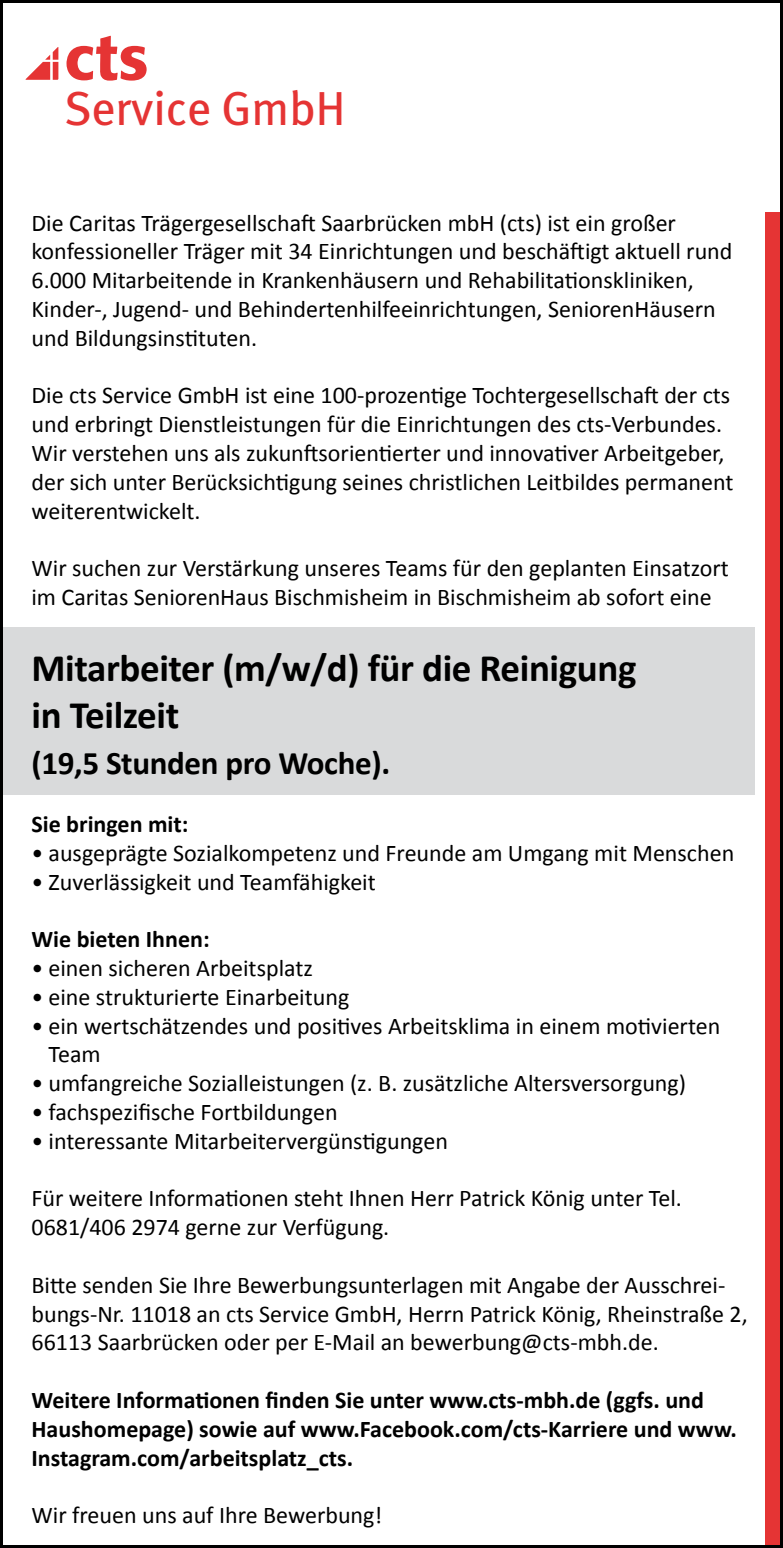
<style>
.page{position:relative;width:783px;height:1548px;background:#fff}
.page>*{position:absolute;margin:0;border:0;box-sizing:border-box;transform-origin:0 0}
.t1{font:47.7px "Meta Pro";letter-spacing:-.015em;color:#e53434}
.t2{font:700 39px/46.8px "Calibri";letter-spacing:-.01em;color:#000}
.t3{font:700 33px "Calibri";letter-spacing:-.01em;color:#000}
.t4{font:24px/28.8px "Calibri";color:#000}
.t5{font:700 24px/28.8px "Calibri";color:#000}
</style>
<div class="page">
<div style="left:0;top:627px;width:754px;height:168px;background:#d9dadb"></div>
<div style="left:765px;top:213px;width:17px;height:1335px;background:#e53434"></div>
<svg style="left:26px;top:47px;width:32px;height:33px"></svg>
<svg style="left:66px;top:36px;width:80px;height:45px"></svg>
<h1 class="t1" style="left:64px;top:78px;width:283px">Service GmbH</h1>
<p class="t4" style="left:31px;top:207px;width:702px">Die Caritas Trägergesellschaft Saarbrücken mbH (cts) ist ein großer konfessioneller Träger mit 34 Einrichtungen und beschäftigt aktuell rund 6.000 Mitarbeitende in Krankenhäusern und Rehabilitationskliniken, Kinder-, Jugend- und Behindertenhilfeeinrichtungen, SeniorenHäusern und Bildungsinstituten.</p>
<p class="t4" style="left:31px;top:380px;width:703px">Die cts Service GmbH ist eine 100-prozentige Tochtergesellschaft der cts und erbringt Dienstleistungen für die Einrichtungen des cts-Verbundes.<br>Wir verstehen uns als zukunftsorientierter und innovativer Arbeitgeber, der sich unter Berücksichtigung seines christlichen Leitbildes permanent weiterentwickelt.</p>
<p class="t4" style="left:31px;top:553px;width:698px">Wir suchen zur Verstärkung unseres Teams für den geplanten Einsatzort im Caritas SeniorenHaus Bischmisheim in Bischmisheim ab sofort eine</p>
<h2 class="t2" style="left:31px;top:642px;width:606px">Mitarbeiter (m/w/d) für die Reinigung in Teilzeit</h2>
<h3 class="t3" style="left:31px;top:743px;width:360px">(19,5 Stunden pro Woche).</h3>
<p class="t5" style="left:31px;top:808px;width:158px">Sie bringen mit:</p>
<p class="t4" style="left:31px;top:837px;width:704px">• ausgeprägte Sozialkompetenz und Freunde am Umgang mit Menschen</p>
<p class="t4" style="left:31px;top:866px;width:346px">• Zuverlässigkeit und Teamfähigkeit</p>
<p class="t5" style="left:31px;top:924px;width:180px">Wie bieten Ihnen:</p>
<p class="t4" style="left:31px;top:952px;width:283px">• einen sicheren Arbeitsplatz</p>
<p class="t4" style="left:31px;top:981px;width:319px">• eine strukturierte Einarbeitung</p>
<p class="t4" style="left:48px;top:1010px;width:673px;text-indent:-17px">• ein wertschätzendes und positives Arbeitsklima in einem motivierten<br>Team</p>
<p class="t4" style="left:31px;top:1068px;width:656px">• umfangreiche Sozialleistungen (z. B. zusätzliche Altersversorgung)</p>
<p class="t4" style="left:31px;top:1096px;width:307px">• fachspezifische Fortbildungen</p>
<p class="t4" style="left:31px;top:1125px;width:418px">• interessante Mitarbeitervergünstigungen</p>
<p class="t4" style="left:31px;top:1183px;width:652px">Für weitere Informationen steht Ihnen Herr Patrick König unter Tel.<br>0681/406 2974 gerne zur Verfügung.</p>
<p class="t4" style="left:31px;top:1269px;width:717px">Bitte senden Sie Ihre Bewerbungsunterlagen mit Angabe der Ausschrei&shy;bungs-Nr. 11018 an cts Service GmbH, Herrn Patrick König, Rheinstraße 2,<br>66113 Saarbrücken oder per E-Mail an bewerbung@cts-mbh.de.</p>
<p class="t5" style="left:31px;top:1384px;width:706px">Weitere Informationen finden Sie unter www.cts-mbh.de (ggfs. und<br>Haushomepage) sowie auf www.Facebook.com/cts-Karriere und www.<br>Instagram.com/arbeitsplatz_cts.</p>
<p class="t4" style="left:31px;top:1500px;width:352px">Wir freuen uns auf Ihre Bewerbung!</p>
</div>
